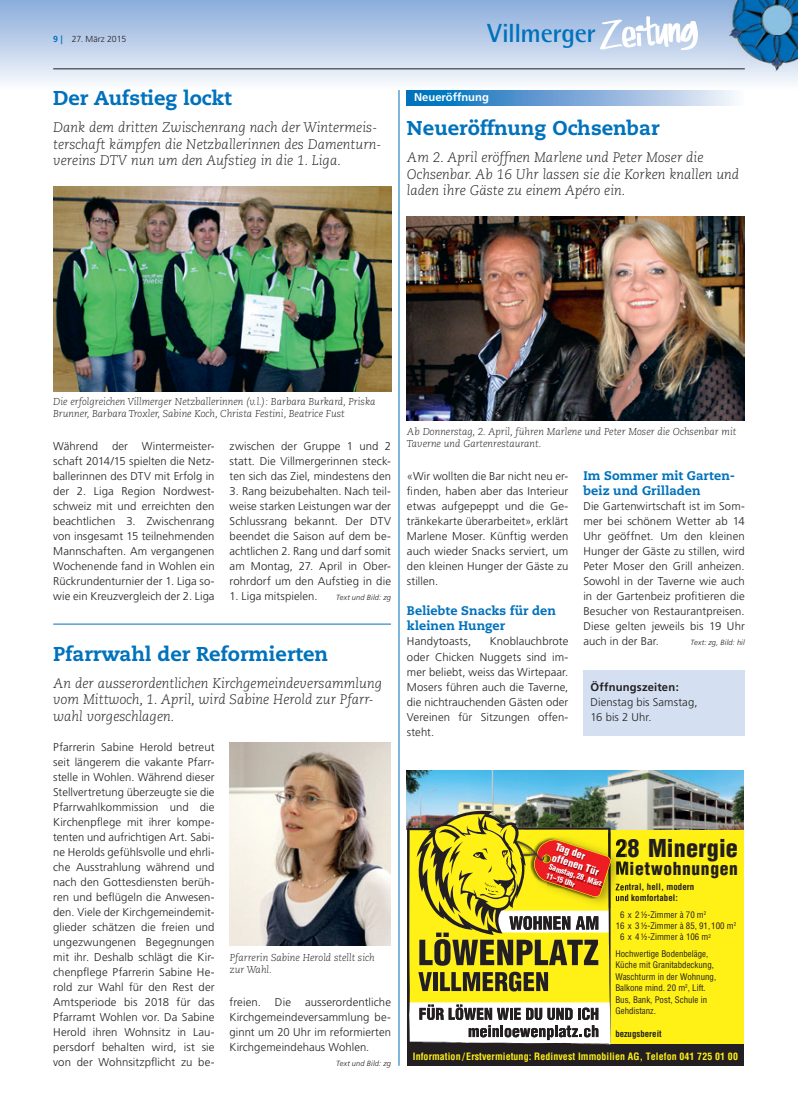
<style>
.page{position:relative;width:798px;height:1117px;background:#fff}
.page>*{position:absolute;margin:0;border:0;box-sizing:border-box;transform-origin:0 0}
.t1{font:700 26.25px "Rotis Semi Sans";letter-spacing:-.02em;color:#0072bc}
.t2{font:900 condensed 24px "Helvetica";letter-spacing:.01em;color:#231f20}
.t3{font:800 20px "Caecilia";color:#0072bc}
.t4{font:900 condensed 17.5px "Helvetica";letter-spacing:.035em;color:#231f20}
.t5{font:italic 300 13.75px/16.5px "Caecilia";color:#231f20}
.t6{font:800 12.5px/15px "Caecilia";letter-spacing:.005em;color:#0072bc}
.t7{font:300 11.25px/15px "Frutiger";letter-spacing:.01em;color:#231f20;text-align:justify}
.t8{font:700 11.25px "Frutiger";letter-spacing:.015em;color:#231f20}
.t9{font:700 11.25px "Frutiger";color:#fff}
.t10{font:900 condensed 10.25px/11px "Helvetica";color:#fff}
.t11{font:italic 300 10px/12px "Caecilia";color:#231f20}
.t12{font:700 condensed 9.88px "Helvetica";letter-spacing:.01em;color:#fff116}
.t13{font:condensed 8.88px/11.5px "Helvetica";color:#231f20}
.t14{font:700 condensed 8.88px/10.6px "Helvetica";letter-spacing:.01em;color:#231f20}
.t15{font:300 8.75px "Frutiger";color:#231f20}
.t16{font:900 condensed 7.62px/9.2px "Helvetica";color:#fff}
.t17{font:italic 300 7.5px "Frutiger";letter-spacing:.02em;color:#231f20}
.s1{font-weight:700;color:#0072bc}
.s2{font-family:"Myriad";font-weight:700;color:#0072bc}
</style>
<div class="page">
<svg style="left:0;top:0;width:797px;height:83px;background:#bccfe8"></svg>
<svg style="left:600px;top:12px;width:97px;height:45px"></svg>
<img style="left:728px;top:0;width:69px;height:71px">
<hr style="left:53px;top:69px;width:691px;height:1px;background:#231f20">
<div style="left:583px;top:670px;width:161px;height:65px;background:#d4e0f1"></div>
<div style="left:407px;top:828px;width:336px;height:237px;background:#fff116"></div>
<div style="left:407px;top:1044px;width:336px;height:21px;background:#231f20"></div>
<img style="left:407px;top:770px;width:336px;height:58px">
<svg style="left:408px;top:810px;width:217px;height:233px"></svg>
<img style="left:407px;top:217px;width:337px;height:203px">
<img style="left:53px;top:186px;width:338px;height:206px">
<img style="left:230px;top:742px;width:160px;height:203px">
<hr style="left:53px;top:623px;width:338px;height:1px;background:#0072bc">
<hr style="left:398px;top:90px;width:1px;height:975px;background:#0072bc">
<svg style="left:407px;top:90px;width:328px;height:15px;background:#73a9d7"></svg>
<p class="t15" style="left:53px;top:34px;width:75px"><span class="s1">9</span> <span class="s2">|</span> 27. März 2015</p>
<h1 class="t1" style="left:487px;top:17px;width:110px">Villmerger</h1>
<h3 class="t3" style="left:53px;top:86px;width:180px">Der Aufstieg lockt</h3>
<p class="t5" style="left:53px;top:119px;width:329px">Dank dem dritten Zwischenrang nach der Wintermeis&shy;terschaft kämpfen die Netzballerinnen des Damenturn&shy;vereins DTV nun um den Aufstieg in die 1. Liga.</p>
<p class="t9" style="left:414px;top:91px;width:76px">Neueröffnung</p>
<h3 class="t3" style="left:407px;top:116px;width:254px">Neueröffnung Ochsenbar</h3>
<p class="t5" style="left:407px;top:149px;width:333px">Am 2. April eröffnen Marlene und Peter Moser die<br>Ochsenbar. Ab 16 Uhr lassen sie die Korken knallen und laden ihre Gäste zu einem Apéro ein.</p>
<p class="t11" style="left:53px;top:396px;width:324px">Die erfolgreichen Villmerger Netzballerinnen (v.l.): Barbara Burkard, Priska<br>Brunner, Barbara Troxler, Sabine Koch, Christa Festini, Beatrice Fust</p>
<p class="t7" style="left:53px;top:439px;width:163px">Während der Wintermeister&shy;schaft 2014/15 spielten die Netz&shy;ballerinnen des DTV mit Erfolg in der 2. Liga Region Nordwest&shy;schweiz mit und erreichten den beachtlichen 3. Zwischenrang von insgesamt 15 teilnehmenden Mannschaften. Am vergangenen Wochenende fand in Wohlen ein Rückrundenturnier der 1. Liga so&shy;wie ein Kreuzvergleich der 2. Liga</p>
<p class="t7" style="left:229px;top:439px;width:163px">zwischen der Gruppe 1 und 2 statt. Die Villmergerinnen steck&shy;ten sich das Ziel, mindestens den</p>
<p class="t7" style="left:229px;top:484px;width:163px">3. Rang beizubehalten. Nach teil&shy;weise starken Leistungen war der Schlussrang bekannt. Der DTV beendet die Saison auf dem be&shy;achtlichen 2. Rang und darf somit am Montag, 27. April in Ober&shy;rohrdorf um den Aufstieg in die</p>
<p class="t7" style="left:229px;top:589px;width:89px">1. Liga mitspielen.</p>
<p class="t17" style="left:336px;top:593px;width:56px">Text und Bild: zg</p>
<h3 class="t3" style="left:53px;top:641px;width:276px">Pfarrwahl der Reformierten</h3>
<p class="t5" style="left:53px;top:674px;width:330px">An der ausserordentlichen Kirchgemeindeversammlung vom Mittwoch, 1. April, wird Sabine Herold zur Pfarr&shy;wahl vorgeschlagen.</p>
<p class="t7" style="left:53px;top:739px;width:163px">Pfarrerin Sabine Herold betreut seit längerem die vakante Pfarr&shy;stelle in Wohlen. Während dieser Stellvertretung überzeugte sie die Pfarrwahlkommission und die Kirchenpflege mit ihrer kompe&shy;tenten und aufrichtigen Art. Sabi&shy;ne Herolds gefühlsvolle und ehrli&shy;che Ausstrahlung während und nach den Gottesdiensten berüh&shy;ren und beflügeln die Anwesen&shy;den. Viele der Kirchgemeindemit&shy;glieder schätzen die freien und ungezwungenen Begegnungen mit ihr. Deshalb schlägt die Kir&shy;chenpflege Pfarrerin Sabine He&shy;rold zur Wahl für den Rest der Amtsperiode bis 2018 für das Pfarramt Wohlen vor. Da Sabine Herold ihren Wohnsitz in Lau&shy;persdorf behalten wird, ist sie von der Wohnsitzpflicht zu be-</p>
<p class="t11" style="left:230px;top:951px;width:146px">Pfarrerin Sabine Herold stellt sich zur Wahl.</p>
<p class="t7" style="left:229px;top:994px;width:163px">freien. Die ausserordentliche Kirchgemeindeversammlung be&shy;ginnt um 20 Uhr im reformierten Kirchgemeindehaus Wohlen.</p>
<p class="t17" style="left:336px;top:1058px;width:56px">Text und Bild: zg</p>
<p class="t11" style="left:407px;top:426px;width:331px">Ab Donnerstag, 2. April, führen Marlene und Peter Moser die Ochsenbar mit<br>Taverne und Gartenrestaurant.</p>
<p class="t7" style="left:407px;top:469px;width:163px">«Wir wollten die Bar nicht neu er&shy;finden, haben aber das Interieur etwas aufgepeppt und die Ge&shy;tränkekarte überarbeitet», erklärt Marlene Moser. Künftig werden auch wieder Snacks serviert, um den kleinen Hunger der Gäste zu stillen.</p>
<p class="t6" style="left:407px;top:603px;width:150px">Beliebte Snacks für den kleinen Hunger</p>
<p class="t7" style="left:407px;top:634px;width:66px">Handytoasts,</p>
<p class="t7" style="left:407px;top:634px;width:163px;text-indent:83px">Knoblauchbrote oder Chicken Nuggets sind im&shy;mer beliebt, weiss das Wirtepaar.<br>Mosers führen auch die Taverne, die nichtrauchenden Gästen oder Vereinen für Sitzungen offen&shy;steht.</p>
<p class="t6" style="left:583px;top:468px;width:153px">Im Sommer mit Garten&shy;beiz und Grilladen</p>
<p class="t7" style="left:583px;top:499px;width:163px">Die Gartenwirtschaft ist im Som&shy;mer bei schönem Wetter ab 14<br>Uhr geöffnet. Um den kleinen Hunger der Gäste zu stillen, wird Peter Moser den Grill anheizen.<br>Sowohl in der Taverne wie auch in der Gartenbeiz profitieren die Besucher von Restaurantpreisen.<br>Diese gelten jeweils bis 19 Uhr auch in der Bar.</p>
<p class="t17" style="left:690px;top:638px;width:56px">Text: zg, Bild: hil</p>
<p class="t8" style="left:590px;top:679px;width:90px">Öffnungszeiten:</p>
<p class="t7" style="left:590px;top:694px;width:108px">Dienstag bis Samstag,<br>16 bis 2 Uhr.</p>
<p class="t10" style="left:557px;top:841px;width:50px;rotate:18deg">Tag der offenen Tür</p>
<p class="t16" style="left:550px;top:862px;width:57px;rotate:18deg">Samstag, 28. März<br>11–15 Uhr</p>
<h2 class="t2" style="left:615px;top:832px;width:124px">28 Minergie</h2>
<h3 class="t4" style="left:615px;top:856px;width:124px">Mietwohnungen</h3>
<p class="t14" style="left:615px;top:881px;width:80px">Zentral, hell, modern und komfortabel:</p>
<p class="t13" style="left:620px;top:908px;width:88px">6 x 2 ½-Zimmer à 70 m<sup>2</sup></p>
<p class="t13" style="left:615px;top:919px;width:122px">16 x 3 ½-Zimmer à 85, 91,100 m<sup>2</sup></p>
<p class="t13" style="left:620px;top:931px;width:92px">6 x 4 ½-Zimmer à 106 m<sup>2</sup></p>
<p class="t13" style="left:615px;top:947px;width:102px">Hochwertige Bodenbeläge,<br>Küche mit Granitabdeckung,<br>Waschturm in der Wohnung,<br>Balkone mind. 20 m<sup>2</sup>, Lift.<br>Bus, Bank, Post, Schule in<br>Gehdistanz.</p>
<p class="t14" style="left:615px;top:1028px;width:48px">bezugsbereit</p>
<p class="t12" style="left:412px;top:1049px;width:326px">Information / Erstvermietung: Redinvest Immobilien AG, Telefon 041 725 01 00</p>
</div>
